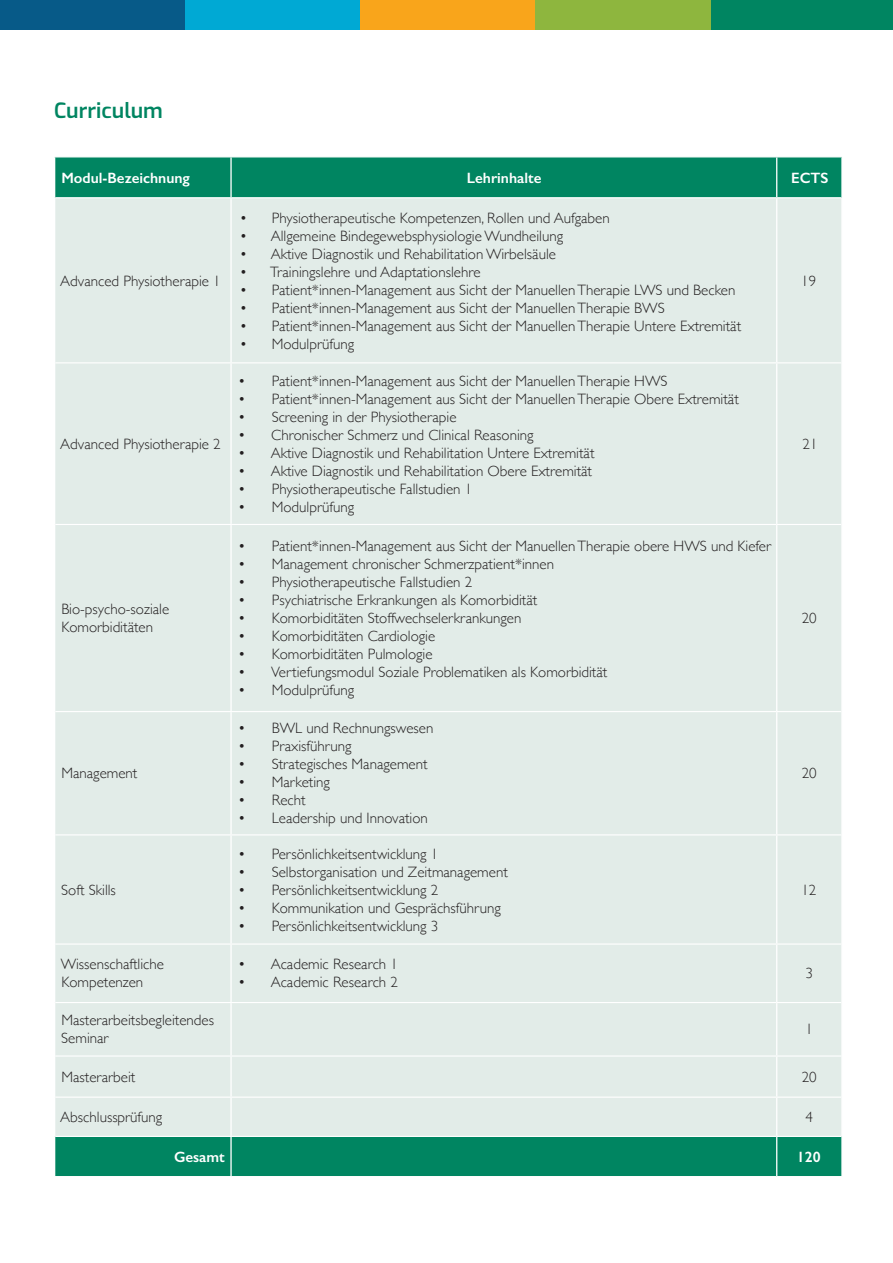
<style>
.page{position:relative;width:893px;height:1263px;background:#fff}
.page>*{position:absolute;margin:0;border:0;box-sizing:border-box;transform-origin:0 0}
.Curriculum{font:100 21px "Exo";color:#008561}
.t1{font:300 15px/18px "Gill Sans";color:#231f20}
.t2{font:600 15px "Gill Sans";color:#fff}
</style>
<div class="page">
<div style="left:711px;top:0;width:182px;height:30px;background:#008561"></div>
<div style="left:359px;top:0;width:176px;height:30px;background:#f9a51b"></div>
<div style="left:535px;top:0;width:176px;height:30px;background:#8eb63e"></div>
<div style="left:184px;top:0;width:175px;height:30px;background:#00a9d4"></div>
<div style="left:0;top:0;width:184px;height:30px;background:#075a88"></div>
<hr style="left:892px;top:84px;width:1px;height:34px;background:#008561">
<hr style="left:892px;top:554px;width:1px;height:34px;background:#008561">
<div style="left:55px;top:157px;width:786px;height:1019px;background:#008561"></div>
<div style="left:55px;top:198px;width:786px;height:938px;background:#e2ece8"></div>
<hr style="left:230px;top:157px;width:2px;height:40px;background:#fff">
<hr style="left:776px;top:157px;width:1px;height:40px;background:#fff">
<hr style="left:55px;top:197px;width:176px;height:1px;background:#fff">
<hr style="left:55px;top:362px;width:176px;height:1px;background:#fff">
<hr style="left:55px;top:524px;width:176px;height:1px;background:#fff">
<hr style="left:55px;top:711px;width:176px;height:1px;background:#fff">
<hr style="left:55px;top:834px;width:176px;height:1px;background:#fff">
<hr style="left:55px;top:943px;width:176px;height:2px;background:#fff">
<hr style="left:55px;top:1002px;width:176px;height:1px;background:#fff">
<hr style="left:55px;top:1055px;width:176px;height:1px;background:#fff">
<hr style="left:55px;top:1096px;width:176px;height:2px;background:#fff">
<hr style="left:55px;top:1136px;width:176px;height:1px;background:#fff">
<hr style="left:230px;top:198px;width:2px;height:164px;background:#fff">
<hr style="left:776px;top:198px;width:1px;height:164px;background:#fff">
<hr style="left:230px;top:363px;width:2px;height:161px;background:#fff">
<hr style="left:776px;top:363px;width:1px;height:161px;background:#fff">
<hr style="left:230px;top:525px;width:2px;height:186px;background:#fff">
<hr style="left:776px;top:525px;width:1px;height:186px;background:#fff">
<hr style="left:230px;top:712px;width:2px;height:122px;background:#fff">
<hr style="left:776px;top:712px;width:1px;height:122px;background:#fff">
<hr style="left:230px;top:835px;width:2px;height:108px;background:#fff">
<hr style="left:776px;top:835px;width:1px;height:108px;background:#fff">
<hr style="left:230px;top:945px;width:2px;height:57px;background:#fff">
<hr style="left:776px;top:945px;width:1px;height:57px;background:#fff">
<hr style="left:230px;top:1003px;width:2px;height:52px;background:#fff">
<hr style="left:776px;top:1003px;width:1px;height:52px;background:#fff">
<hr style="left:230px;top:1056px;width:2px;height:40px;background:#fff">
<hr style="left:776px;top:1056px;width:1px;height:40px;background:#fff">
<hr style="left:230px;top:1098px;width:2px;height:38px;background:#fff">
<hr style="left:776px;top:1098px;width:1px;height:38px;background:#fff">
<hr style="left:230px;top:1137px;width:2px;height:39px;background:#fff">
<hr style="left:776px;top:1137px;width:1px;height:39px;background:#fff">
<hr style="left:231px;top:197px;width:546px;height:1px;background:#fff">
<hr style="left:777px;top:197px;width:64px;height:1px;background:#fff">
<hr style="left:231px;top:362px;width:546px;height:1px;background:#fff">
<hr style="left:777px;top:362px;width:64px;height:1px;background:#fff">
<hr style="left:231px;top:524px;width:546px;height:1px;background:#fff">
<hr style="left:777px;top:524px;width:64px;height:1px;background:#fff">
<hr style="left:231px;top:711px;width:546px;height:1px;background:#fff">
<hr style="left:777px;top:711px;width:64px;height:1px;background:#fff">
<hr style="left:231px;top:834px;width:546px;height:1px;background:#fff">
<hr style="left:777px;top:834px;width:64px;height:1px;background:#fff">
<hr style="left:231px;top:943px;width:546px;height:2px;background:#fff">
<hr style="left:777px;top:943px;width:64px;height:2px;background:#fff">
<hr style="left:231px;top:1002px;width:546px;height:1px;background:#fff">
<hr style="left:777px;top:1002px;width:64px;height:1px;background:#fff">
<hr style="left:231px;top:1055px;width:546px;height:1px;background:#fff">
<hr style="left:777px;top:1055px;width:64px;height:1px;background:#fff">
<hr style="left:231px;top:1096px;width:546px;height:2px;background:#fff">
<hr style="left:777px;top:1096px;width:64px;height:2px;background:#fff">
<hr style="left:231px;top:1136px;width:546px;height:1px;background:#fff">
<hr style="left:777px;top:1136px;width:64px;height:1px;background:#fff">
<p class="Curriculum" style="left:54px;top:95px;width:110px">Curriculum</p>
<p class="t2" style="left:61px;top:169px;width:130px">Modul-Bezeichnung</p>
<p class="t2" style="left:467px;top:169px;width:76px">Lehrinhalte</p>
<p class="t2" style="left:791px;top:169px;width:39px">ECTS</p>
<p class="t1" style="left:60px;top:271px;width:162px">Advanced Physiotherapie 1</p>
<p class="t1" style="left:60px;top:434px;width:162px">Advanced Physiotherapie 2</p>
<p class="t1" style="left:61px;top:600px;width:109px">Bio-psycho-soziale<br>Komorbiditäten</p>
<p class="t1" style="left:61px;top:764px;width:78px">Management</p>
<p class="t1" style="left:61px;top:880px;width:56px">Soft Skills</p>
<p class="t1" style="left:240px;top:208px;width:372px">• Physiotherapeutische Kompetenzen, Rollen und Aufgaben</p>
<p class="t1" style="left:240px;top:226px;width:325px">• Allgemeine Bindegewebsphysiologie Wundheilung</p>
<p class="t1" style="left:240px;top:244px;width:318px">• Aktive Diagnostik und Rehabilitation Wirbelsäule</p>
<p class="t1" style="left:240px;top:262px;width:242px">• Trainingslehre und Adaptationslehre</p>
<p class="t1" style="left:240px;top:280px;width:497px">• Patient*innen-Management aus Sicht der Manuellen Therapie LWS und Becken</p>
<p class="t1" style="left:240px;top:298px;width:426px">• Patient*innen-Management aus Sicht der Manuellen Therapie BWS</p>
<p class="t1" style="left:240px;top:316px;width:503px">• Patient*innen-Management aus Sicht der Manuellen Therapie Untere Extremität</p>
<p class="t1" style="left:240px;top:334px;width:116px">• Modulprüfung</p>
<p class="t1" style="left:238px;top:371px;width:431px">• Patient*innen-Management aus Sicht der Manuellen Therapie HWS</p>
<p class="t1" style="left:238px;top:389px;width:502px">• Patient*innen-Management aus Sicht der Manuellen Therapie Obere Extremität</p>
<p class="t1" style="left:238px;top:407px;width:220px">• Screening in der Physiotherapie</p>
<p class="t1" style="left:238px;top:425px;width:297px">• Chronischer Schmerz und Clinical Reasoning</p>
<p class="t1" style="left:238px;top:443px;width:358px">• Aktive Diagnostik und Rehabilitation Untere Extremität</p>
<p class="t1" style="left:238px;top:461px;width:355px">• Aktive Diagnostik und Rehabilitation Obere Extremität</p>
<p class="t1" style="left:238px;top:479px;width:235px">• Physiotherapeutische Fallstudien 1</p>
<p class="t1" style="left:238px;top:497px;width:117px">• Modulprüfung</p>
<p class="t1" style="left:238px;top:537px;width:534px">• Patient*innen-Management aus Sicht der Manuellen Therapie obere HWS und Kiefer</p>
<p class="t1" style="left:238px;top:555px;width:317px">• Management chronischer Schmerzpatient*innen</p>
<p class="t1" style="left:238px;top:573px;width:235px">• Physiotherapeutische Fallstudien 2</p>
<p class="t1" style="left:238px;top:591px;width:301px">• Psychiatrische Erkrankungen als Komorbidität</p>
<p class="t1" style="left:238px;top:609px;width:285px">• Komorbiditäten Stoffwechselerkrankungen</p>
<p class="t1" style="left:238px;top:627px;width:199px">• Komorbiditäten Cardiologie</p>
<p class="t1" style="left:238px;top:645px;width:196px">• Komorbiditäten Pulmologie</p>
<p class="t1" style="left:238px;top:663px;width:371px">• Vertiefungsmodul Soziale Problematiken als Komorbidität</p>
<p class="t1" style="left:238px;top:681px;width:117px">• Modulprüfung</p>
<p class="t1" style="left:238px;top:719px;width:197px">• BWL und Rechnungswesen</p>
<p class="t1" style="left:238px;top:737px;width:115px">• Praxisführung</p>
<p class="t1" style="left:238px;top:755px;width:191px">• Strategisches Management</p>
<p class="t1" style="left:238px;top:773px;width:93px">• Marketing</p>
<p class="t1" style="left:238px;top:791px;width:69px">• Recht</p>
<p class="t1" style="left:238px;top:809px;width:191px">• Leadership und Innovation</p>
<p class="t1" style="left:238px;top:844px;width:202px">• Persönlichkeitsentwicklung 1</p>
<p class="t1" style="left:238px;top:862px;width:271px">• Selbstorganisation und Zeitmanagement</p>
<p class="t1" style="left:238px;top:880px;width:202px">• Persönlichkeitsentwicklung 2</p>
<p class="t1" style="left:238px;top:898px;width:264px">• Kommunikation und Gesprächsführung</p>
<p class="t1" style="left:238px;top:916px;width:202px">• Persönlichkeitsentwicklung 3</p>
<p class="t1" style="left:61px;top:955px;width:105px">Wissenschaftliche<br>Kompetenzen</p>
<p class="t1" style="left:238px;top:955px;width:161px">• Academic Research 1</p>
<p class="t1" style="left:238px;top:973px;width:161px">• Academic Research 2</p>
<p class="t1" style="left:801px;top:271px;width:16px">19</p>
<p class="t1" style="left:802px;top:434px;width:16px">21</p>
<p class="t1" style="left:802px;top:609px;width:16px">20</p>
<p class="t1" style="left:802px;top:764px;width:16px">20</p>
<p class="t1" style="left:801px;top:880px;width:16px">12</p>
<p class="t1" style="left:805px;top:964px;width:9px">3</p>
<p class="t1" style="left:61px;top:1011px;width:154px">Masterarbeitsbegleitendes<br>Seminar</p>
<p class="t1" style="left:805px;top:1020px;width:9px">1</p>
<p class="t1" style="left:61px;top:1067px;width:76px">Masterarbeit</p>
<p class="t1" style="left:802px;top:1067px;width:16px">20</p>
<p class="t1" style="left:60px;top:1107px;width:104px">Abschlussprüfung</p>
<p class="t1" style="left:805px;top:1107px;width:9px">4</p>
<p class="t2" style="left:174px;top:1148px;width:52px">Gesamt</p>
<p class="t2" style="left:797px;top:1148px;width:25px">120</p>
</div>
